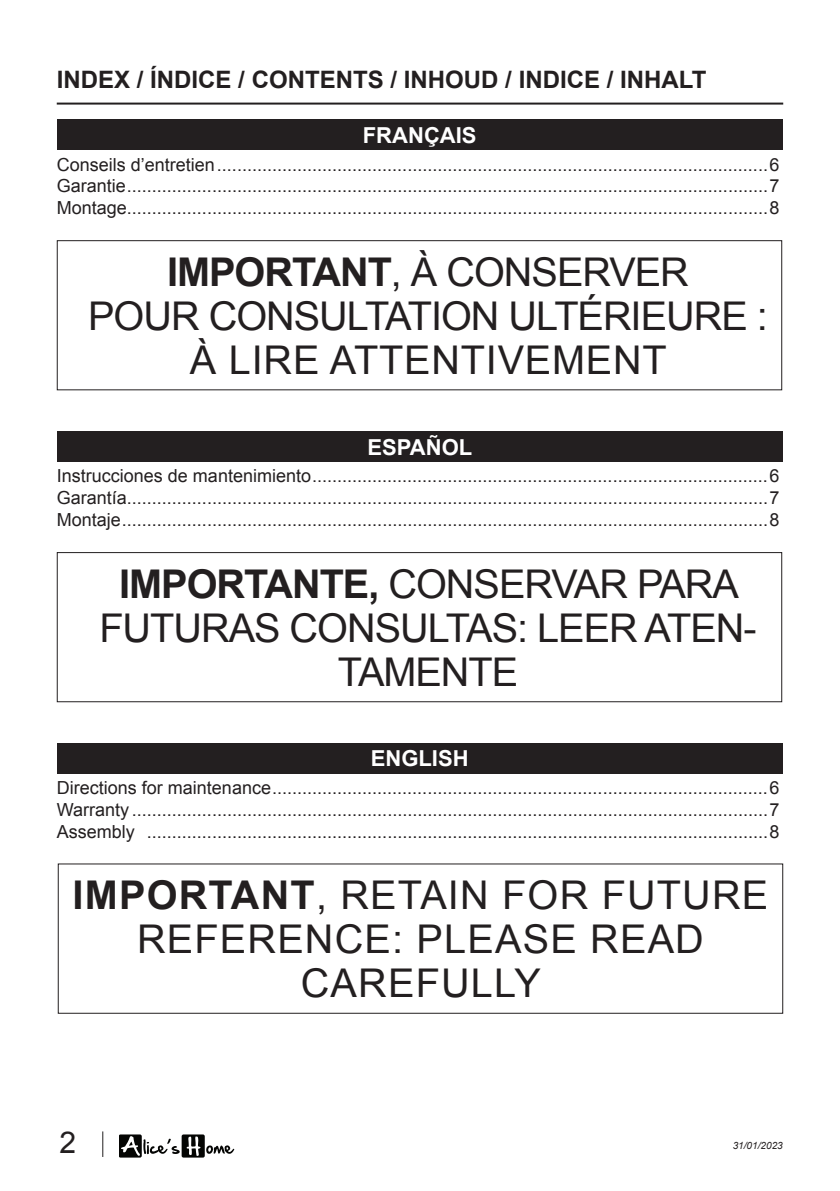
<style>
.page{position:relative;width:840px;height:1191px;background:#fff}
.page>*{position:absolute;margin:0;border:0;box-sizing:border-box;transform-origin:0 0}
.t1{font:39.6px/44px "Arial";letter-spacing:-.025em;color:#231f20;text-align:center}
.t2{font:39.6px/44px "Arial";letter-spacing:.03em;color:#231f20;text-align:center}
.t3{font:30px "Arial";color:#231f20}
.TITRE{font:700 24px "Arial";color:#231f20}
.t4{font:700 22px "Arial";color:#fff}
.TITRE-TDM-9PT{font:18px "Arial";color:#231f20}
.t5{font:italic 10px "Arial";color:#231f20}
.s1{font-weight:700}
</style>
<div class="page">
<svg style="left:102px;top:1131px;width:1px;height:26px"></svg>
<svg style="left:119px;top:1134px;width:115px;height:23px"></svg>
<div style="left:57px;top:119px;width:725px;height:31px;background:#231f20"></div>
<div style="left:57px;top:240px;width:724px;height:150px;border:1px solid #231f20"></div>
<div style="left:57px;top:431px;width:725px;height:31px;background:#231f20"></div>
<div style="left:57px;top:552px;width:724px;height:150px;border:1px solid #231f20"></div>
<div style="left:57px;top:743px;width:725px;height:31px;background:#231f20"></div>
<hr style="left:57px;top:103px;width:725px;height:2px;background:#231f20">
<p class="TITRE" style="left:57px;top:64px;width:650px">INDEX / ÍNDICE / CONTENTS / INHOUD / INDICE / INHALT</p>
<p class="t4" style="left:362px;top:120px;width:115px">FRANÇAIS</p>
<p class="TITRE-TDM-9PT" style="left:57px;top:152px;width:723px">Conseils d’entretien..............................................................................................................6</p>
<p class="TITRE-TDM-9PT" style="left:57px;top:174px;width:723px">Garantie................................................................................................................................7</p>
<p class="TITRE-TDM-9PT" style="left:57px;top:196px;width:723px">Montage................................................................................................................................8</p>
<p class="t1" style="left:88px;top:250px;width:681px"><span class="s1">IMPORTANT</span>, À CONSERVER<br>POUR CONSULTATION ULTÉRIEURE :<br>À LIRE ATTENTIVEMENT</p>
<p class="t4" style="left:367px;top:432px;width:106px">ESPAÑOL</p>
<p class="TITRE-TDM-9PT" style="left:57px;top:464px;width:723px">Instrucciones de mantenimiento...........................................................................................6</p>
<p class="TITRE-TDM-9PT" style="left:57px;top:486px;width:723px">Garantía................................................................................................................................7</p>
<p class="TITRE-TDM-9PT" style="left:57px;top:507px;width:723px">Montaje.................................................................................................................................8</p>
<p class="t1" style="left:99px;top:562px;width:658px"><span class="s1">IMPORTANTE,</span> CONSERVAR PARA<br>FUTURAS CONSULTAS: LEER ATEN-<br>TAMENTE</p>
<p class="t4" style="left:370px;top:744px;width:99px">ENGLISH</p>
<p class="TITRE-TDM-9PT" style="left:57px;top:776px;width:723px">Directions for maintenance...................................................................................................6</p>
<p class="TITRE-TDM-9PT" style="left:57px;top:798px;width:723px">Warranty ...............................................................................................................................7</p>
<p class="TITRE-TDM-9PT" style="left:57px;top:819px;width:723px">Assembly ............................................................................................................................8</p>
<p class="t2" style="left:73px;top:873px;width:696px"><span class="s1">IMPORTANT</span>, RETAIN FOR FUTURE<br>REFERENCE: PLEASE READ</p>
<p class="t2" style="left:300px;top:961px;width:241px">CAREFULLY</p>
<h2 class="t3" style="left:60px;top:1123px;width:18px">2</h2>
<p class="t5" style="left:732px;top:1138px;width:52px">31/01/2023</p>
</div>
